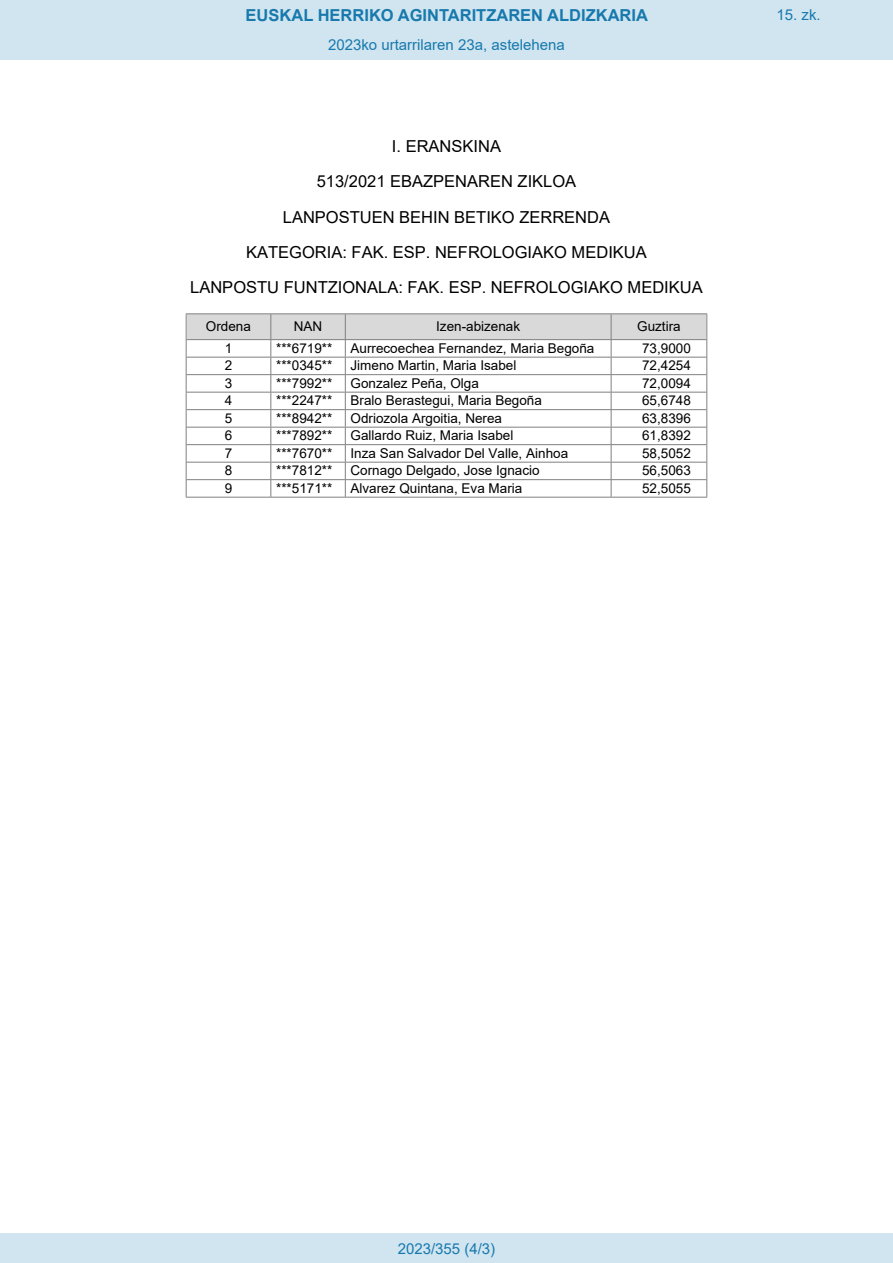
<style>
.page{position:relative;width:893px;height:1263px;background:#fff}
.page>*{position:absolute;margin:0;border:0;box-sizing:border-box;transform-origin:0 0}
.t1{font:16.5px/35.4px "Arial";color:#000;text-align:center}
.t2{font:700 16.5px "Arial";color:#1879ad}
.Paginacion_Centro{font:15px "Arial";color:#1879ad}
.t3{font:13.5px "Arial";color:#000}
</style>
<div class="page">
<div style="left:187px;top:314px;width:83px;height:25px;background:#d9d9d9"></div>
<div style="left:271px;top:314px;width:74px;height:25px;background:#d9d9d9"></div>
<div style="left:346px;top:314px;width:265px;height:25px;background:#d9d9d9"></div>
<div style="left:611px;top:314px;width:95px;height:25px;background:#d9d9d9"></div>
<hr style="left:186px;top:314px;width:1px;height:183px;background:#808080">
<svg style="left:270px;top:314px;width:1px;height:183px"></svg>
<svg style="left:345px;top:314px;width:1px;height:183px"></svg>
<svg style="left:611px;top:314px;width:1px;height:183px"></svg>
<hr style="left:706px;top:314px;width:1px;height:183px;background:#808080">
<hr style="left:186px;top:313px;width:521px;height:1px;background:#808080">
<hr style="left:187px;top:339px;width:519px;height:1px;background:#808080">
<hr style="left:187px;top:357px;width:519px;height:1px;background:#808080">
<hr style="left:187px;top:374px;width:519px;height:1px;background:#808080">
<hr style="left:187px;top:392px;width:519px;height:1px;background:#808080">
<hr style="left:187px;top:409px;width:519px;height:1px;background:#808080">
<hr style="left:187px;top:427px;width:519px;height:1px;background:#808080">
<hr style="left:187px;top:444px;width:519px;height:1px;background:#808080">
<hr style="left:187px;top:462px;width:519px;height:1px;background:#808080">
<hr style="left:187px;top:479px;width:519px;height:1px;background:#808080">
<hr style="left:186px;top:497px;width:521px;height:1px;background:#808080">
<div style="left:0;top:0;width:893px;height:60px;background:#d0e5f0"></div>
<div style="left:0;top:1233px;width:893px;height:30px;background:#d0e5f0"></div>
<p class="t2" style="left:246px;top:3px;width:404px">EUSKAL HERRIKO AGINTARITZAREN ALDIZKARIA</p>
<p class="Paginacion_Centro" style="left:776px;top:5px;width:46px">15. zk.</p>
<p class="Paginacion_Centro" style="left:328px;top:35px;width:238px">2023ko urtarrilaren 23a, astelehena</p>
<p class="t1" style="left:190px;top:128px;width:514px">I. ERANSKINA<br>513/2021 EBAZPENAREN ZIKLOA<br>LANPOSTUEN BEHIN BETIKO ZERRENDA<br>KATEGORIA: FAK. ESP. NEFROLOGIAKO MEDIKUA<br>LANPOSTU FUNTZIONALA: FAK. ESP. NEFROLOGIAKO MEDIKUA</p>
<p class="t3" style="left:206px;top:317px;width:47px">Ordena</p>
<p class="t3" style="left:294px;top:317px;width:30px">NAN</p>
<p class="t3" style="left:436px;top:317px;width:86px">Izen-abizenak</p>
<p class="t3" style="left:637px;top:317px;width:45px">Guztira</p>
<p class="t3" style="left:225px;top:339px;width:9px">1</p>
<p class="t3" style="left:276px;top:339px;width:58px">***6719**</p>
<p class="t3" style="left:351px;top:339px;width:245px">Aurrecoechea Fernandez, Maria Begoña</p>
<p class="t3" style="left:642px;top:339px;width:50px">73,9000</p>
<p class="t3" style="left:225px;top:356px;width:9px">2</p>
<p class="t3" style="left:276px;top:356px;width:58px">***0345**</p>
<p class="t3" style="left:351px;top:356px;width:167px">Jimeno Martin, Maria Isabel</p>
<p class="t3" style="left:642px;top:356px;width:50px">72,4254</p>
<p class="t3" style="left:225px;top:374px;width:9px">3</p>
<p class="t3" style="left:276px;top:374px;width:58px">***7992**</p>
<p class="t3" style="left:351px;top:374px;width:130px">Gonzalez Peña, Olga</p>
<p class="t3" style="left:642px;top:374px;width:50px">72,0094</p>
<p class="t3" style="left:225px;top:391px;width:9px">4</p>
<p class="t3" style="left:276px;top:391px;width:58px">***2247**</p>
<p class="t3" style="left:351px;top:391px;width:193px">Bralo Berastegui, Maria Begoña</p>
<p class="t3" style="left:642px;top:391px;width:50px">65,6748</p>
<p class="t3" style="left:225px;top:409px;width:9px">5</p>
<p class="t3" style="left:276px;top:409px;width:58px">***8942**</p>
<p class="t3" style="left:351px;top:409px;width:153px">Odriozola Argoitia, Nerea</p>
<p class="t3" style="left:642px;top:409px;width:50px">63,8396</p>
<p class="t3" style="left:225px;top:426px;width:9px">6</p>
<p class="t3" style="left:276px;top:426px;width:58px">***7892**</p>
<p class="t3" style="left:351px;top:426px;width:164px">Gallardo Ruiz, Maria Isabel</p>
<p class="t3" style="left:642px;top:426px;width:50px">61,8392</p>
<p class="t3" style="left:225px;top:444px;width:9px">7</p>
<p class="t3" style="left:276px;top:444px;width:58px">***7670**</p>
<p class="t3" style="left:351px;top:444px;width:219px">Inza San Salvador Del Valle, Ainhoa</p>
<p class="t3" style="left:642px;top:444px;width:50px">58,5052</p>
<p class="t3" style="left:225px;top:461px;width:9px">8</p>
<p class="t3" style="left:276px;top:461px;width:58px">***7812**</p>
<p class="t3" style="left:351px;top:461px;width:191px">Cornago Delgado, Jose Ignacio</p>
<p class="t3" style="left:642px;top:461px;width:50px">56,5063</p>
<p class="t3" style="left:225px;top:479px;width:9px">9</p>
<p class="t3" style="left:276px;top:479px;width:58px">***5171**</p>
<p class="t3" style="left:351px;top:479px;width:173px">Alvarez Quintana, Eva Maria</p>
<p class="t3" style="left:642px;top:479px;width:50px">52,5055</p>
<p class="Paginacion_Centro" style="left:398px;top:1238px;width:99px">2023/355 (4/3)</p>
</div>
